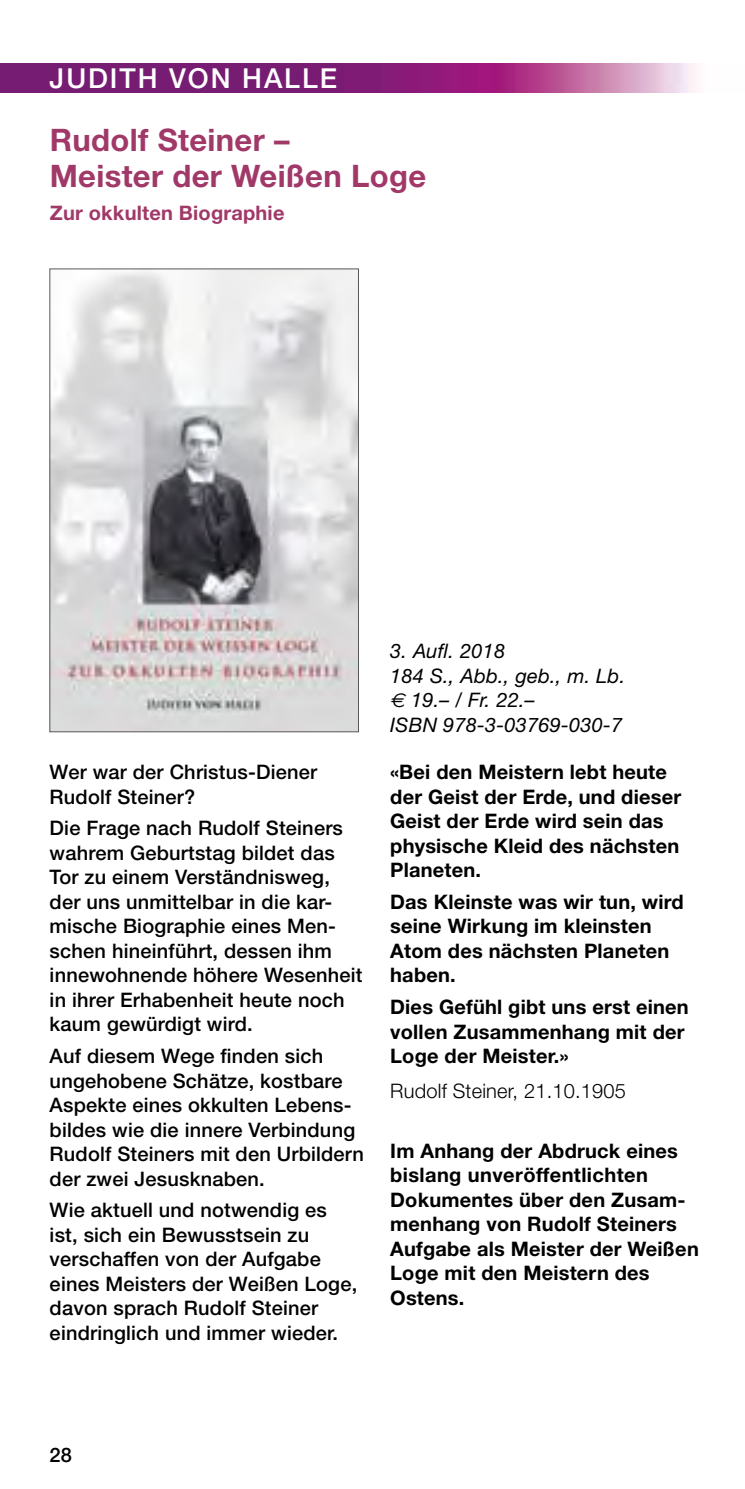
<style>
.page{position:relative;width:745px;height:1489px;background:#fff}
.page>*{position:absolute;margin:0;border:0;box-sizing:border-box;transform-origin:0 0}
.t1{font:700 31px/36.2px "Helvetica Neue";letter-spacing:.01em;color:#a13968}
.t2{font:500 27.5px "Helvetica Neue";letter-spacing:.07em;color:#fff}
.t3{font:500 20px/24.5px "Helvetica Neue";letter-spacing:.01em;color:#000}
.t4{font:700 20px/24.5px "Helvetica Neue";letter-spacing:.01em;color:#000}
.t5{font:italic 20px/24.5px "Helvetica Neue";letter-spacing:.01em;color:#000}
.t6{font:300 20px "Helvetica Neue";letter-spacing:.01em;color:#000}
.t7{font:700 20px "Helvetica Neue";letter-spacing:.01em;color:#a13968}
.s1{font-family:"Euro Sans"}
</style>
<div class="page">
<img style="left:52px;top:271px;width:304px;height:459px">
<img style="left:0;top:64px;width:696px;height:28px">
<h2 class="t2" style="left:50px;top:62px;width:289px">JUDITH VON HALLE</h2>
<h1 class="t1" style="left:50px;top:121px;width:377px">Rudolf Steiner –<br>Meister der Weißen Loge</h1>
<p class="t7" style="left:50px;top:201px;width:236px">Zur okkulten Biographie</p>
<p class="t3" style="left:50px;top:759px;width:269px">Wer war der Christus-Diener<br>Rudolf Steiner?</p>
<p class="t3" style="left:50px;top:815px;width:314px">Die Frage nach Rudolf Steiners wahrem Geburtstag bildet das<br>Tor zu einem Verständnisweg, der uns unmittelbar in die kar&shy;mische Biographie eines Men&shy;schen hineinführt, dessen ihm innewohnende höhere Wesenheit in ihrer Erhabenheit heute noch kaum gewürdigt wird.</p>
<p class="t3" style="left:50px;top:1043px;width:316px">Auf diesem Wege finden sich ungehobene Schätze, kostbare<br>Aspekte eines okkulten Lebens&shy;bildes wie die innere Verbindung<br>Rudolf Steiners mit den Urbildern der zwei Jesusknaben.</p>
<p class="t3" style="left:50px;top:1197px;width:309px">Wie aktuell und notwendig es ist, sich ein Bewusstsein zu verschaffen von der Aufgabe eines Meisters der Weißen Loge, davon sprach Rudolf Steiner eindringlich und immer wieder.</p>
<p class="t5" style="left:390px;top:638px;width:236px">3. Aufl. 2018<br>184 S., Abb., geb., m. Lb. <span class="s1">€</span> 19.– / Fr. 22.–<br>ISBN 978-3-03769-030-7</p>
<p class="t4" style="left:390px;top:759px;width:292px">«Bei den Meistern lebt heute der Geist der Erde, und dieser<br>Geist der Erde wird sein das physische Kleid des nächsten<br>Planeten.</p>
<p class="t4" style="left:390px;top:889px;width:295px">Das Kleinste was wir tun, wird seine Wirkung im kleinsten<br>Atom des nächsten Planeten haben.</p>
<p class="t4" style="left:390px;top:994px;width:300px">Dies Gefühl gibt uns erst einen vollen Zusammenhang mit der<br>Loge der Meister.»</p>
<p class="t6" style="left:390px;top:1078px;width:237px">Rudolf Steiner, 21.10.1905</p>
<p class="t4" style="left:390px;top:1137px;width:310px">Im Anhang der Abdruck eines bislang unveröffentlichten<br>Dokumentes über den Zusam&shy;menhang von Rudolf Steiners<br>Aufgabe als Meister der Weißen<br>Loge mit den Meistern des<br>Ostens.</p>
<p class="t3" style="left:50px;top:1442px;width:24px">28</p>
</div>
